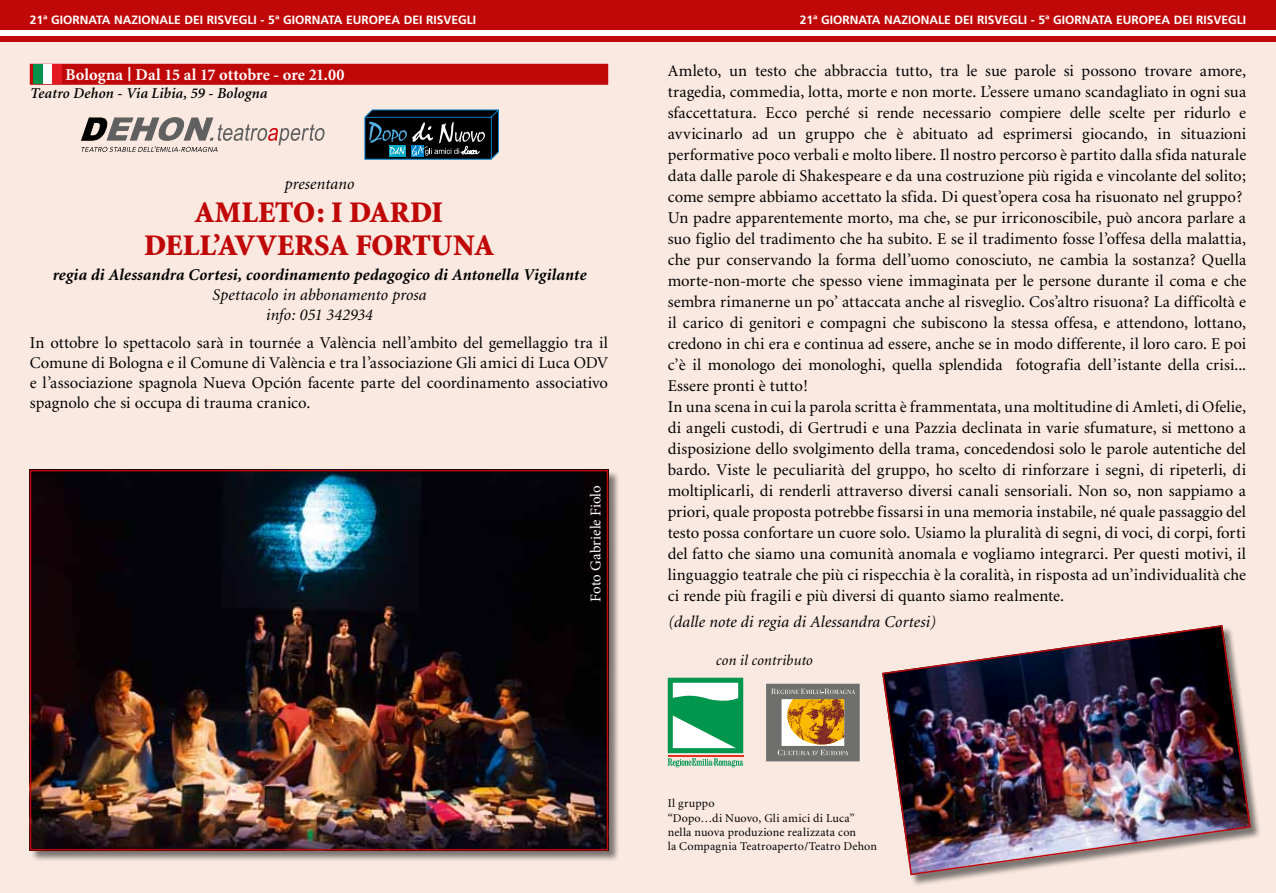
<style>
.page{position:relative;width:1276px;height:893px;background:#fff}
.page>*{position:absolute;margin:0;border:0;box-sizing:border-box;transform-origin:0 0}
.t1{font:900 30px/33px "Minion";letter-spacing:.005em;color:#c00808}
.t2{font:16.5px/21px "Minion";letter-spacing:.005em;color:#000}
.t3{font:italic 16.5px/19.8px "Minion";letter-spacing:.005em;color:#000;text-align:center}
.t4{font:italic 700 16.5px "Minion";letter-spacing:.005em;color:#000}
.t5{font:700 16.5px "Minion";letter-spacing:-.005em;color:#fff}
.t6{font:italic 600 15px "Minion";letter-spacing:.01em;color:#000}
.t7{font:15px "Minion Pro";letter-spacing:-.005em;color:#fff}
.t8{font:italic 15px "Minion";letter-spacing:.005em;color:#000}
.t9{font:700 12px "Frutiger";color:#fff}
.t10{font:12px/14.4px "Minion";letter-spacing:.015em;color:#000}
.s1{font-size:21px}
</style>
<div class="page">
<div style="left:638px;top:0;width:638px;height:30px;background:#c00808"></div>
<div style="left:0;top:0;width:638px;height:30px;background:#c00808"></div>
<div style="left:638px;top:36px;width:638px;height:7px;background:#c00808"></div>
<div style="left:0;top:36px;width:638px;height:7px;background:#c00808"></div>
<div style="left:0;top:43px;width:1276px;height:850px;background:#f9e9e1"></div>
<div style="left:883px;top:626px;width:379px;height:261px;background:#000;opacity:.5"></div>
<img style="left:882px;top:625px;width:369px;height:251px">
<div style="left:30px;top:64px;width:578px;height:21px;background:#c00808"></div>
<div style="left:33px;top:65px;width:10px;height:19px;background:#00914b"></div>
<div style="left:43px;top:65px;width:10px;height:19px;background:#fff"></div>
<div style="left:53px;top:65px;width:9px;height:19px;background:#e41a23"></div>
<div style="left:30px;top:470px;width:590px;height:392px;background:#000;opacity:.5"></div>
<img style="left:33px;top:473px;width:572px;height:374px">
<div style="left:30px;top:470px;width:578px;height:380px;border:2px solid #c00808"></div>
<div style="left:766px;top:684px;width:93px;height:77px;border:15px solid #6f6f6e"></div>
<svg style="left:771px;top:689px;width:84px;height:55px;background:#888786"></svg>
<svg style="left:778px;top:750px;width:70px;height:5px"></svg>
<img style="left:787px;top:699px;width:57px;height:45px">
<svg style="left:668px;top:678px;width:75px;height:89px;background:#6bbb91"></svg>
<svg style="left:365px;top:110px;width:134px;height:49px;background:#192a31"></svg>
<svg style="left:81px;top:117px;width:244px;height:35px"></svg>
<p class="t9" style="left:30px;top:13px;width:448px">21ª GIORNATA NAZIONALE DEI RISVEGLI - 5ª GIORNATA EUROPEA DEI RISVEGLI</p>
<p class="t9" style="left:800px;top:13px;width:448px">21ª GIORNATA NAZIONALE DEI RISVEGLI - 5ª GIORNATA EUROPEA DEI RISVEGLI</p>
<p class="t5" style="left:66px;top:66px;width:280px">Bologna <span class="s1">|</span> Dal 15 al 17 ottobre - ore 21.00</p>
<p class="t6" style="left:30px;top:85px;width:238px">Teatro Dehon - Via Libia, 59 - Bologna</p>
<p class="t3" style="left:284px;top:175px;width:71px">presentano</p>
<h1 class="t1" style="left:144px;top:197px;width:298px;text-indent:51px">AMLETO: I DARDI<br>DELL’AVV</h1>
<h1 class="t1" style="left:277px;top:230px;width:213px">ERSA FORTUNA</h1>
<p class="t4" style="left:52px;top:267px;width:536px">regia di Alessandra Cortesi, coordinamento pedagogico di Antonella Vigilante</p>
<p class="t3" style="left:212px;top:285px;width:216px">Spettacolo in abbonamento prosa info: 051 342934</p>
<p class="t2" style="left:30px;top:334px;width:580px;line-height:19.8px;text-align:justify">In ottobre lo spettacolo sarà in tournée a València nell’ambito del gemellaggio tra il Comune di Bologna e il Comune di València e tra l’associazione Gli amici di Luca ODV e l’associazione spagnola Nueva Opción facente parte del coordinamento associativo spagnolo che si occupa di trauma cranico.</p>
<p class="t7" style="left:585px;top:602px;width:118px;rotate:-90deg">Foto Gabriele Fiolo</p>
<p class="t2" style="left:668px;top:61px;width:580px">Amleto, un testo che abbraccia tutto, tra le sue parole si possono trovare amore, tragedia, commedia, lotta, morte e non morte. L’essere umano scandagliato in ogni sua sfaccettatura. Ecco perché si rende necessario compiere delle scelte per ridurlo e avvicinarlo ad un gruppo che è abituato ad esprimersi giocando, in situazioni performative poco verbali e molto libere. Il nostro percorso è partito dalla sfida naturale data dalle parole di Shakespeare e da una costruzione più rigida e vincolante del solito; come sempre abbiamo accettato la sfida. Di quest’opera cosa ha risuonato nel gruppo?<br>Un padre apparentemente morto, ma che, se pur irriconoscibile, può ancora parlare a suo figlio del tradimento che ha subito. E se il tradimento fosse l’offesa della malattia, che pur conservando la forma dell’uomo conosciuto, ne cambia la sostanza? Quella morte-non-morte che spesso viene immaginata per le persone durante il coma e che sembra rimanerne un po’ attaccata anche al risveglio. Cos’altro risuona? La difficoltà e il carico di genitori e compagni che subiscono la stessa offesa, e attendono, lottano, credono in chi era e continua ad essere, anche se in modo differente, il loro caro. E poi c’è il monologo dei monologhi, quella splendida fotografia dell’istante della crisi...<br>Essere pronti è tutto!<br>In una scena in cui la parola scritta è frammentata, una moltitudine di Amleti, di Ofelie, di angeli custodi, di Gertrudi e una Pazzia declinata in varie sfumature, si mettono a disposizione dello svolgimento della trama, concedendosi solo le parole autentiche del bardo. Viste le peculiarità del gruppo, ho scelto di rinforzare i segni, di ripeterli, di moltiplicarli, di renderli attraverso diversi canali sensoriali. Non so, non sappiamo a priori, quale proposta potrebbe fissarsi in una memoria instabile, né quale passaggio del testo possa confortare un cuore solo. Usiamo la pluralità di segni, di voci, di corpi, forti del fatto che siamo una comunità anomala e vogliamo integrarci. Per questi motivi, il linguaggio teatrale che più ci rispecchia è la coralità, in risposta ad un’individualità che ci rende più fragili e più diversi di quanto siamo realmente.</p>
<p class="t3" style="left:668px;top:612px;width:269px">(dalle note di regia di Alessandra Cortesi)</p>
<p class="t8" style="left:715px;top:653px;width:98px">con il contributo</p>
<p class="t10" style="left:668px;top:797px;width:211px">Il gruppo<br>“Dopo…di Nuovo, Gli amici di Luca” nella nuova produzione realizzata con<br>la Compagnia Teatroaperto/Teatro Dehon</p>
</div>
